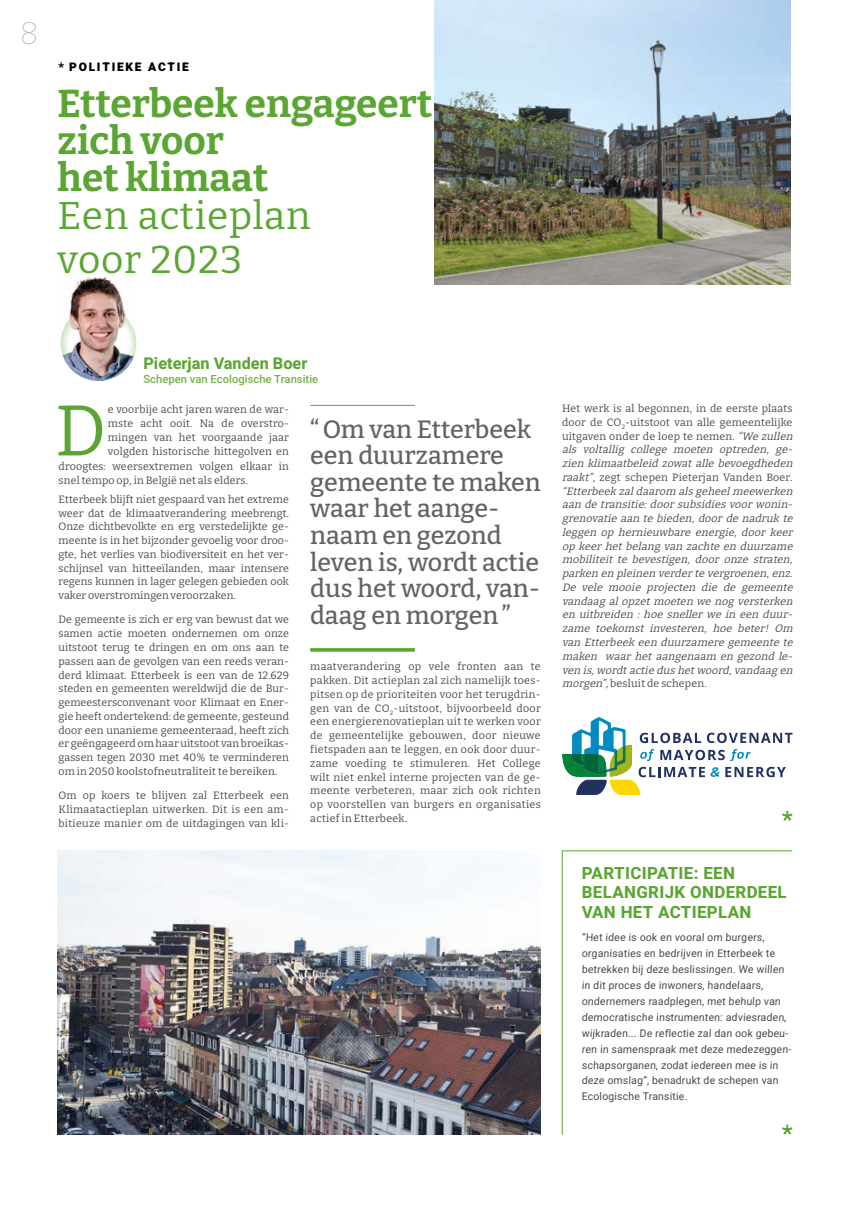
<style>
.page{position:relative;width:851px;height:1205px;background:#fff}
.page>*{position:absolute;margin:0;border:0;box-sizing:border-box;transform-origin:0 0}
.t1{font:71.5px "Bitter";color:#5ba532}
.t2{font:700 38.75px/37.2px "Bitter";color:#5ba532}
.t3{font:38.75px "Bitter";letter-spacing:.02em;color:#5ba532}
.t4{font:100 31.25px "Bitter";color:#9d9d9c}
.t5{font:500 25px/26.6px "Bitter";color:#646363}
.t6{font:700 16.88px/19.5px "Heebo";letter-spacing:.02em;color:#5ba532}
.t7{font:700 16.25px "Heebo";color:#5ba532}
.t8{font:900 11.88px "Heebo";letter-spacing:.15em;color:#000}
.t9{font:500 11.25px "Heebo";color:#7bb14c}
.Textes_FR{font:10.62px/13.8px "Bitter";letter-spacing:.02em;color:#4a4a49;text-align:justify}
.Textes_FR-2{font:italic 10.62px/13.8px "Bitter";color:#4a4a49}
.t10{font:10.62px/16px "Heebo";letter-spacing:.02em;color:#4a4a49}
.s1{font-weight:400}
.s2{font-style:normal}
</style>
<div class="page">
<svg style="left:561px;top:850px;width:231px;height:285px"></svg>
<svg style="left:781px;top:1124px;width:12px;height:11px"></svg>
<svg style="left:782px;top:810px;width:11px;height:11px"></svg>
<hr style="left:310px;top:405px;width:105px;height:1px;background:#5ba532">
<svg style="left:310px;top:648px;width:105px;height:4px"></svg>
<svg style="left:562px;top:717px;width:230px;height:78px"></svg>
<img style="left:61px;top:276px;width:75px;height:105px">
<img style="left:434px;top:0;width:356px;height:284px">
<img style="left:58px;top:850px;width:482px;height:284px">
<p class="t4" style="left:20px;top:14px;width:20px">8</p>
<p class="t8" style="left:58px;top:58px;width:132px">* POLITIEKE ACTIE</p>
<p class="t2" style="left:58px;top:84px;width:376px">Etterbeek engageert zich voor<br>het klimaat<br><span class="s1">Een actieplan</span></p>
<p class="t3" style="left:58px;top:235px;width:186px">voor 2023</p>
<p class="t7" style="left:143px;top:351px;width:165px">Pieterjan Vanden Boer</p>
<p class="t9" style="left:143px;top:371px;width:176px">Schepen van Ecologische Transitie</p>
<p class="t1" style="left:55px;top:385px;width:53px">D</p>
<p class="Textes_FR" style="left:108px;top:402px;width:183px">e voorbije acht jaren waren de war-</p>
<p class="Textes_FR" style="left:108px;top:416px;width:183px">mste acht ooit. Na de overstro-</p>
<p class="Textes_FR" style="left:108px;top:430px;width:183px">mingen van het voorgaande jaar</p>
<p class="Textes_FR" style="left:108px;top:444px;width:183px">volgden historische hittegolven en</p>
<p class="Textes_FR" style="left:58px;top:459px;width:232px">droogtes: weersextremen volgen elkaar in</p>
<p class="Textes_FR" style="left:58px;top:473px;width:191px">snel tempo op, in België net als elders.</p>
<p class="Textes_FR" style="left:58px;top:492px;width:232px">Etterbeek blijft niet gespaard van het extreme weer dat de klimaatverandering meebrengt.<br>Onze dichtbevolkte en erg verstedelijkte ge&shy;meente is in het bijzonder gevoelig voor droo&shy;gte, het verlies van biodiversiteit en het ver&shy;schijnsel van hitteeïlanden, maar intensere regens kunnen in lager gelegen gebieden ook vaker overstromingen veroorzaken.</p>
<p class="Textes_FR" style="left:58px;top:613px;width:232px">De gemeente is zich er erg van bewust dat we samen actie moeten ondernemen om onze uitstoot terug te dringen en om ons aan te passen aan de gevolgen van een reeds veran&shy;derd klimaat. Etterbeek is een van de 12.629 steden en gemeenten wereldwijd die de Bur&shy;gemeestersconvenant voor Klimaat en Ener&shy;gie heeft ondertekend: de gemeente, gesteund door een unanieme gemeenteraad, heeft zich er geëngageerd om haar uitstoot van broeikas&shy;gassen tegen 2030 met 40% te verminderen om in 2050 koolstofneutraliteit te bereiken.</p>
<p class="Textes_FR" style="left:58px;top:788px;width:232px">Om op koers te blijven zal Etterbeek een Klimaatactieplan uitwerken. Dit is een am&shy;bitieuze manier om de uitdagingen van kli-</p>
<p class="t5" style="left:310px;top:415px;width:232px">“Om van Etterbeek een duurzamere gemeente te maken waar het aange&shy;naam en gezond leven is, wordt actie dus het woord, van&shy;daag en morgen”</p>
<p class="Textes_FR" style="left:310px;top:659px;width:232px">maatverandering op vele fronten aan te pakken. Dit actieplan zal zich namelijk toes&shy;pitsen op de prioriteiten voor het terugdrin&shy;gen van de CO<sub>2</sub>-uitstoot, bijvoorbeeld door een energierenovatieplan uit te werken voor de gemeentelijke gebouwen, door nieuwe fietspaden aan te leggen, en ook door duur&shy;zame voeding te stimuleren. Het College wilt niet enkel interne projecten van de ge&shy;meente verbeteren, maar zich ook richten op voorstellen van burgers en organisaties actief in Etterbeek.</p>
<p class="Textes_FR-2" style="left:562px;top:401px;width:235px"><span class="s2">Het werk is al begonnen, in de eerste plaats door de CO</span><sub>2</sub><span class="s2">-uitstoot van alle gemeentelijke uitgaven onder de loep te nemen.</span> “We zullen als voltallig college moeten optreden, ge&shy;zien klimaatbeleid zowat alle bevoegdheden raakt”<span class="s2">, zegt schepen Pieterjan Vanden Boer. </span>“Etterbeek zaldaarom als geheelmeewerken aan de transitie: door subsidies voor wonin&shy;grenovatie aan te bieden, door de nadruk te leggen op hernieuwbare energie, door keer op keer het belang van zachte en duurzame mobiliteit te bevestigen, door onze straten, parken en pleinen verder te vergroenen,enz.<br>De vele mooie projecten die de gemeente vandaag al opzet moeten we nog versterken en uitbreiden : hoe sneller we in een duur&shy;zame toekomst investeren, hoe beter! Om van Etterbeek een duurzamere gemeente te maken waar het aangenaam en gezond le&shy;ven is,wordtactie dus hetwoord,vandaag en morgen”<span class="s2">, besluit de schepen.</span></p>
<p class="t6" style="left:581px;top:863px;width:206px">PARTICIPATIE: EEN<br>BELANGRIJK ONDERDEEL<br>VAN HET ACTIEPLAN</p>
<p class="t10" style="left:581px;top:929px;width:212px">“Het idee is ook en vooral om burgers, organisaties en bedrijven in Etterbeek te betrekken bij deze beslissingen. We willen in dit proces de inwoners, handelaars, ondernemers raadplegen, met behulp van democratische instrumenten: adviesraden, wijkraden... De reflectie zal dan ook gebeu&shy;ren in samenspraak met deze medezeggen&shy;schapsorganen, zodat iedereen mee is in deze omslag”, benadrukt de schepen van Ecologische Transitie.</p>
</div>
